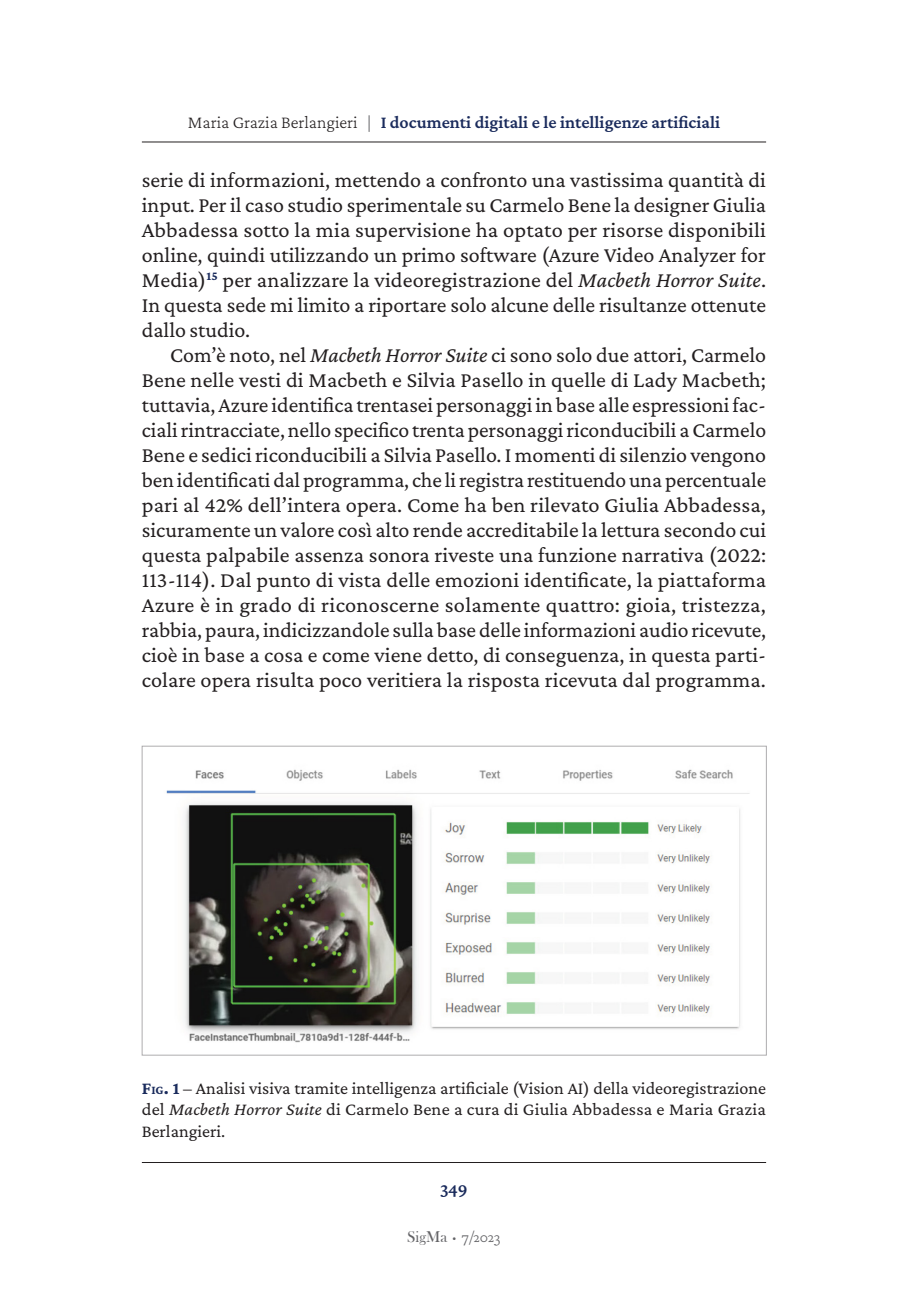
<style>
.page{position:relative;width:908px;height:1304px;background:#fff}
.page>*{position:absolute;margin:0;border:0;box-sizing:border-box;transform-origin:0 0}
.t1{font:22px/25px "Crimson Pro";color:#231f20;text-align:justify}
.t2{font:18px/21.6px "Crimson Pro";letter-spacing:.01em;color:#231f20;text-align:justify}
.t3{font:600 18px "Crimson Pro";color:#1a2b5c}
.t4{font:200 16px "Crimson Pro";color:#636366}
.s1{font-weight:200;color:#231f20}
.s2{font-weight:200;color:#636366}
.s3{font-style:italic}
.s4{font-weight:700;color:#1a2b5c}
.s5{font-weight:700;font-size:12.6px;color:#1a2b5c}
.s6{font-family:"Bask Old Face";font-weight:400}
.s7{font-family:"Bask Old Face";font-weight:400;font-size:9.6px}
</style>
<div class="page">
<hr style="left:142px;top:142px;width:623px;height:1px;background:#231f20">
<hr style="left:142px;top:1162px;width:623px;height:1px;background:#231f20">
<img style="left:166px;top:769px;width:584px;height:274px">
<p class="t3" style="left:188px;top:110px;width:533px"><span class="s1">Maria Grazia Berlangieri</span> <span class="s2">|</span> I documenti digitali e le intelligenze artificiali</p>
<p class="t1" style="left:142px;top:167px;width:625px">serie di informazioni, mettendo a confronto una vastissima quantità di input. Per il caso studio sperimentale su Carmelo Bene la designer Giulia Abbadessa sotto la mia supervisione ha optato per risorse disponibili online, quindi utilizzando un primo software (Azure Video Analyzer for Media)<sup>15</sup> per analizzare la videoregistrazione del <span class="s3">Macbeth Horror Suite</span>.<br>In questa sede mi limito a riportare solo alcune delle risultanze ottenute dallo studio.</p>
<p class="t1" style="left:142px;top:342px;width:625px;text-indent:28px">Com’è noto, nel <span class="s3">Macbeth Horror Suite</span> ci sono solo due attori, Carmelo Bene nelle vesti di Macbeth e Silvia Pasello in quelle di Lady Macbeth; tuttavia, Azure identifica trentasei personaggi in base alle espressioni fac&shy;ciali rintracciate, nello specifico trenta personaggi riconducibili a Carmelo Bene e sedici riconducibili a Silvia Pasello. I momenti di silenzio vengono ben identificati dal programma, che li registra restituendo una percentuale pari al 42% dell’intera opera. Come ha ben rilevato Giulia Abbadessa, sicuramente un valore così alto rende accreditabile la lettura secondo cui questa palpabile assenza sonora riveste una funzione narrativa (2022:<br>113-114). Dal punto di vista delle emozioni identificate, la piattaforma Azure è in grado di riconoscerne solamente quattro: gioia, tristezza, rabbia, paura, indicizzandole sulla base delle informazioni audio ricevute, cioè in base a cosa e come viene detto, di conseguenza, in questa parti&shy;colare opera risulta poco veritiera la risposta ricevuta dal programma.</p>
<p class="t2" style="left:142px;top:1077px;width:625px"><span class="s4">F</span><span class="s5">ig</span><span class="s4">. 1</span> – Analisi visiva tramite intelligenza artificiale (Vision AI) della videoregistrazione del <span class="s3">Macbeth Horror Suite</span> di Carmelo Bene a cura di Giulia Abbadessa e Maria Grazia Berlangieri.</p>
<p class="t3" style="left:440px;top:1175px;width:29px">349</p>
<p class="t4" style="left:407px;top:1226px;width:95px"><span class="s6">SigMa</span> <span class="s7">•</span> 7/2023</p>
</div>
